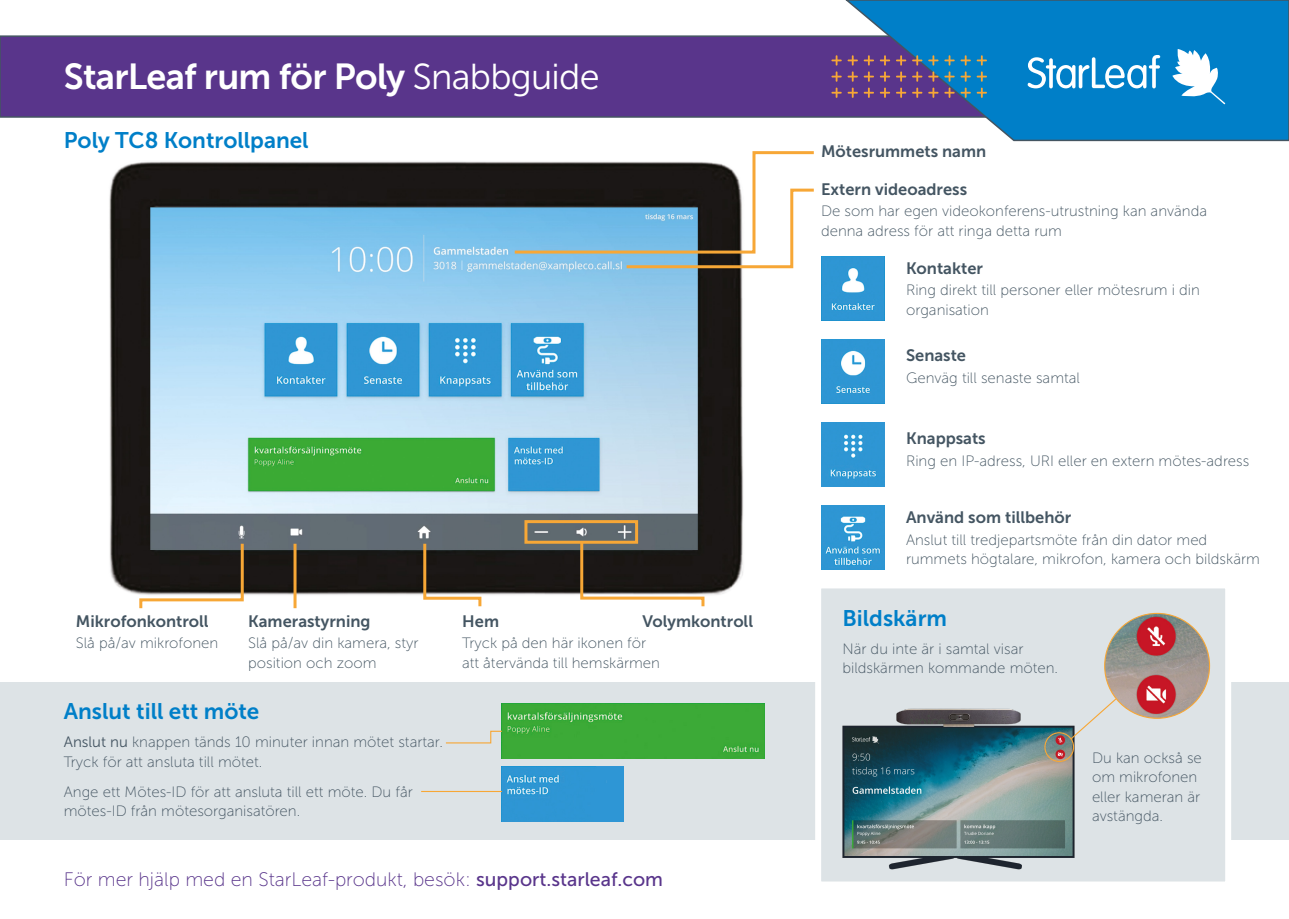
<style>
.page{position:relative;width:1289px;height:919px;background:#fff}
.page>*{position:absolute;margin:0;border:0;box-sizing:border-box;transform-origin:0 0}
.t1{font:36px "Museo Sans 700";letter-spacing:-.02em;color:#fff}
.SUBHEAD{font:22.5px "Museo Sans 700";color:#007fc8}
.t2{font:19.5px "Museo Sans 100";color:#59358b}
.SUB_SUB{font:16.5px "Museo Sans 700";color:#445562}
.BODY_COPY{font:15px/19.5px "Museo Sans 100";color:#445562}
.s1{font-family:"Museo Sans 300"}
.s2{font-family:"Museo Sans 500"}
</style>
<div class="page">
<div style="left:0;top:681px;width:1288px;height:158px;background:#dde3e6"></div>
<img style="left:109px;top:161px;width:635px;height:448px">
<svg style="left:812px;top:588px;width:422px;height:294px"></svg>
<img style="left:502px;top:766px;width:121px;height:55px">
<img style="left:502px;top:703px;width:262px;height:55px">
<svg style="left:138px;top:540px;width:107px;height:69px;background:#5b554d"></svg>
<div style="left:524px;top:520px;width:114px;height:23px;border:3px solid #f7a736"></div>
<hr style="left:293px;top:543px;width:3px;height:65px;background:#f7a736">
<hr style="left:421px;top:790px;width:81px;height:2px;background:#f7a736">
<svg style="left:422px;top:540px;width:61px;height:69px;background:#5f584e"></svg>
<svg style="left:578px;top:539px;width:128px;height:70px;background:#5d564c"></svg>
<img style="left:821px;top:422px;width:64px;height:64px">
<img style="left:821px;top:505px;width:63px;height:64px">
<img style="left:821px;top:256px;width:64px;height:64px">
<img style="left:821px;top:339px;width:64px;height:64px">
<svg style="left:446px;top:730px;width:57px;height:14px"></svg>
<svg style="left:511px;top:151px;width:303px;height:119px"></svg>
<img style="left:842px;top:703px;width:232px;height:167px">
<img style="left:1104px;top:613px;width:105px;height:105px;border-radius:52px">
<div style="left:1044px;top:732px;width:30px;height:30px;border:1px solid #f7a736;border-radius:50%"></div>
<svg style="left:1069px;top:697px;width:48px;height:43px"></svg>
<div style="left:0;top:35px;width:1087px;height:83px;background:#59358b;border:2px solid #445562"></div>
<svg style="left:842px;top:0;width:446px;height:142px"></svg>
<svg style="left:1027px;top:55px;width:133px;height:33px;background:#51a7d9"></svg>
<svg style="left:1172px;top:49px;width:53px;height:55px"></svg>
<svg style="left:831px;top:55px;width:10px;height:27px"></svg>
<svg style="left:847px;top:55px;width:10px;height:27px"></svg>
<svg style="left:863px;top:55px;width:27px;height:27px"></svg>
<svg style="left:896px;top:55px;width:10px;height:27px"></svg>
<svg style="left:912px;top:55px;width:10px;height:27px"></svg>
<svg style="left:928px;top:55px;width:10px;height:27px"></svg>
<svg style="left:944px;top:55px;width:10px;height:27px"></svg>
<svg style="left:960px;top:55px;width:10px;height:27px"></svg>
<svg style="left:976px;top:55px;width:10px;height:27px"></svg>
<svg style="left:831px;top:88px;width:10px;height:10px"></svg>
<svg style="left:847px;top:88px;width:10px;height:10px"></svg>
<svg style="left:863px;top:88px;width:27px;height:10px"></svg>
<svg style="left:896px;top:88px;width:10px;height:10px"></svg>
<svg style="left:912px;top:88px;width:10px;height:10px"></svg>
<svg style="left:928px;top:88px;width:10px;height:10px"></svg>
<svg style="left:944px;top:88px;width:10px;height:10px"></svg>
<svg style="left:960px;top:88px;width:10px;height:10px"></svg>
<svg style="left:976px;top:88px;width:10px;height:10px"></svg>
<h1 class="t1" style="left:64px;top:57px;width:537px">StarLeaf rum för Poly <span class="s1">Snabbguide</span></h1>
<p class="SUBHEAD" style="left:64px;top:128px;width:246px">Poly TC8 Kontrollpanel</p>
<p class="SUB_SUB" style="left:76px;top:611px;width:134px">Mikrofonkontroll</p>
<p class="BODY_COPY" style="left:76px;top:633px;width:144px">Slå på/av mikrofonen</p>
<p class="SUB_SUB" style="left:248px;top:611px;width:124px">Kamerastyrning</p>
<p class="SUB_SUB" style="left:642px;top:611px;width:112px">Volymkontroll</p>
<p class="BODY_COPY" style="left:248px;top:633px;width:172px">Slå på/av din kamera, styr position och zoom</p>
<p class="SUB_SUB" style="left:462px;top:611px;width:38px">Hem</p>
<p class="BODY_COPY" style="left:462px;top:633px;width:199px">Tryck på den här ikonen för att återvända till hemskärmen</p>
<p class="SUBHEAD" style="left:64px;top:698px;width:197px">Anslut till ett möte</p>
<p class="BODY_COPY" style="left:64px;top:732px;width:380px"><span class="s1">Anslut nu</span> knappen tänds 10 minuter innan mötet startar.<br>Tryck för att ansluta till mötet.</p>
<p class="BODY_COPY" style="left:64px;top:782px;width:350px">Ange ett Mötes-ID för att ansluta till ett möte. Du får mötes-ID från mötesorganisatören.</p>
<h3 class="t2" style="left:64px;top:868px;width:600px">För mer hjälp med en StarLeaf-produkt, besök: <span class="s2">support.starleaf.com</span></h3>
<p class="SUB_SUB" style="left:821px;top:142px;width:167px">Mötesrummets namn</p>
<p class="SUB_SUB" style="left:821px;top:180px;width:148px">Extern videoadress</p>
<p class="BODY_COPY" style="left:821px;top:202px;width:387px">De som har egen videokonferens-utrustning kan använda denna adress för att ringa detta rum</p>
<p class="SUB_SUB" style="left:906px;top:259px;width:78px">Kontakter</p>
<p class="BODY_COPY" style="left:906px;top:281px;width:295px">Ring direkt till personer eller mötesrum i din organisation</p>
<p class="SUB_SUB" style="left:906px;top:346px;width:62px">Senaste</p>
<p class="BODY_COPY" style="left:906px;top:368px;width:175px">Genväg till senaste samtal</p>
<p class="SUB_SUB" style="left:906px;top:429px;width:81px">Knappsats</p>
<p class="BODY_COPY" style="left:906px;top:451px;width:345px">Ring en IP-adress, URI eller en extern mötes-adress</p>
<p class="SUB_SUB" style="left:906px;top:508px;width:167px">Använd som tillbehör</p>
<p class="BODY_COPY" style="left:906px;top:530px;width:355px">Anslut till tredjepartsmöte från din dator med rummets högtalare, mikrofon, kamera och bildskärm</p>
<p class="SUBHEAD" style="left:842px;top:605px;width:106px">Bildskärm</p>
<p class="BODY_COPY" style="left:842px;top:639px;width:217px">När du inte är i samtal visar bildskärmen kommande möten.</p>
<p class="BODY_COPY" style="left:1091px;top:747px;width:111px">Du kan också se om mikrofonen eller kameran är avstängda.</p>
</div>
